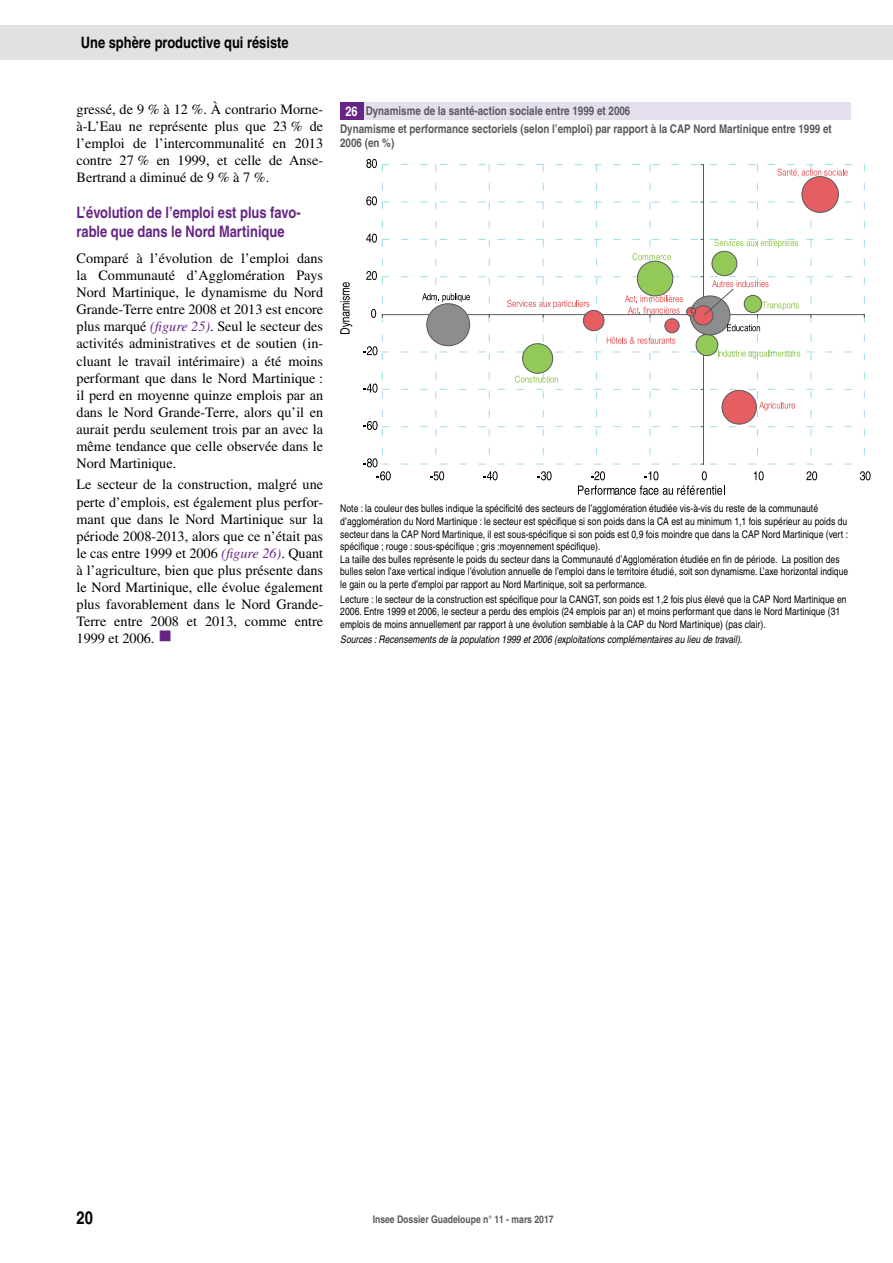
<style>
.page{position:relative;width:893px;height:1263px;background:#fff}
.page>*{position:absolute;margin:0;border:0;box-sizing:border-box;transform-origin:0 0}
.t1{font:700 condensed 18px "Helvetica";color:#000}
.t2{font:700 condensed 15.75px/18.9px "Helvetica";color:#662584}
.t3{font:700 condensed 15.75px "Helvetica";color:#000}
.t4{font:14.25px/17.1px "Times";color:#000;text-align:justify}
.t5{font:700 condensed 12px/17.5px "Helvetica";color:#58595b}
.t6{font:condensed 10.5px/12.6px "Helvetica";color:#000}
.t7{font:italic condensed 10.5px "Helvetica";color:#000}
.t8{font:700 condensed 10.5px "Helvetica";color:#58595b}
.s1{font-style:italic;color:#662584}
.s2{font-size:13.5px;color:#fff}
</style>
<div class="page">
<div style="left:0;top:26px;width:893px;height:34px;background:#e2e1e1"></div>
<div style="left:340px;top:103px;width:510px;height:17px;background:#e4deed"></div>
<div style="left:340px;top:103px;width:24px;height:17px;background:#662584"></div>
<svg style="left:340px;top:282px;width:12px;height:52px"></svg>
<svg style="left:363px;top:159px;width:508px;height:336px"></svg>
<h2 class="t3" style="left:81px;top:33px;width:209px">Une sphère productive qui résiste</h2>
<h3 class="t4" style="left:77px;top:101px;width:248px">gressé, de 9 % à 12 %. À contrario Morne&shy;à-L’Eau ne représente plus que 23 % de l’emploi de l’intercommunalité en 2013 contre 27 % en 1999, et celle de Anse-Bertrand a diminué de 9 % à 7 %.</h3>
<h2 class="t2" style="left:77px;top:203px;width:226px">L’évolution de l’emploi est plus favo&shy;rable que dans le Nord Martinique</h2>
<p class="t4" style="left:77px;top:249px;width:248px">Comparé à l’évolution de l’emploi dans la Communauté d’Agglomération Pays Nord Martinique, le dynamisme du Nord Grande-Terre entre 2008 et 2013 est encore plus marqué <span class="s1">(figure 25)</span>. Seul le secteur des activités administratives et de soutien (in&shy;cluant le travail intérimaire) a été moins performant que dans le Nord Martinique : il perd en moyenne quinze emplois par an dans le Nord Grande-Terre, alors qu’il en aurait perdu seulement trois par an avec la même tendance que celle observée dans le Nord Martinique.</p>
<p class="t4" style="left:77px;top:476px;width:248px">Le secteur de la construction, malgré une perte d’emplois, est également plus perfor&shy;mant que dans le Nord Martinique sur la période 2008-2013, alors que ce n’était pas le cas entre 1999 et 2006 <span class="s1">(figure 26)</span>. Quant à l’agriculture, bien que plus présente dans le Nord Martinique, elle évolue également plus favorablement dans le Nord Grande-Terre entre 2008 et 2013, comme entre 1999 et 2006.</p>
<p class="t5" style="left:340px;top:102px;width:493px;text-indent:5px"><span class="s2">26</span> Dynamisme de la santé-action sociale entre 1999 et 2006<br>Dynamisme et performance sectoriels (selon l’emploi) par rapport à la CAP Nord Martinique entre 1999 et</p>
<p class="t5" style="left:340px;top:134px;width:56px">2006 (en %)</p>
<p class="t6" style="left:340px;top:502px;width:509px">Note : la couleur des bulles indique la spécificité des secteurs de l’agglomération étudiée vis-à-vis du reste de la communauté d’agglomération du Nord Martinique : le secteur est spécifique si son poids dans la CA est au minimum 1,1 fois supérieur au poids du secteur dans la CAP Nord Martinique, il est sous-spécifique si son poids est 0,9 fois moindre que dans la CAP Nord Martinique (vert : spécifique ; rouge : sous-spécifique ; gris :moyennement spécifique).<br>La taille des bulles représente le poids du secteur dans la Communauté d’Agglomération étudiée en fin de période. La position des bulles selon l’axe vertical indique l’évolution annuelle de l’emploi dans le territoire étudié, soit son dynamisme. L’axe horizontal indique le gain ou la perte d’emploi par rapport au Nord Martinique, soit sa performance.</p>
<p class="t6" style="left:340px;top:593px;width:508px">Lecture : le secteur de la construction est spécifique pour la CANGT, son poids est 1,2 fois plus élevé que la CAP Nord Martinique en<br>2006. Entre 1999 et 2006, le secteur a perdu des emplois (24 emplois par an) et moins performant que dans le Nord Martinique (31 emplois de moins annuellement par rapport à une évolution semblable à la CAP du Nord Martinique) (pas clair).</p>
<p class="t7" style="left:340px;top:633px;width:404px">Sources : Recensements de la population 1999 et 2006 (exploitations complémentaires au lieu de travail).</p>
<h1 class="t1" style="left:77px;top:1207px;width:18px">20</h1>
<p class="t8" style="left:373px;top:1213px;width:182px">Insee Dossier Guadeloupe n° 11 - mars 2017</p>
</div>
